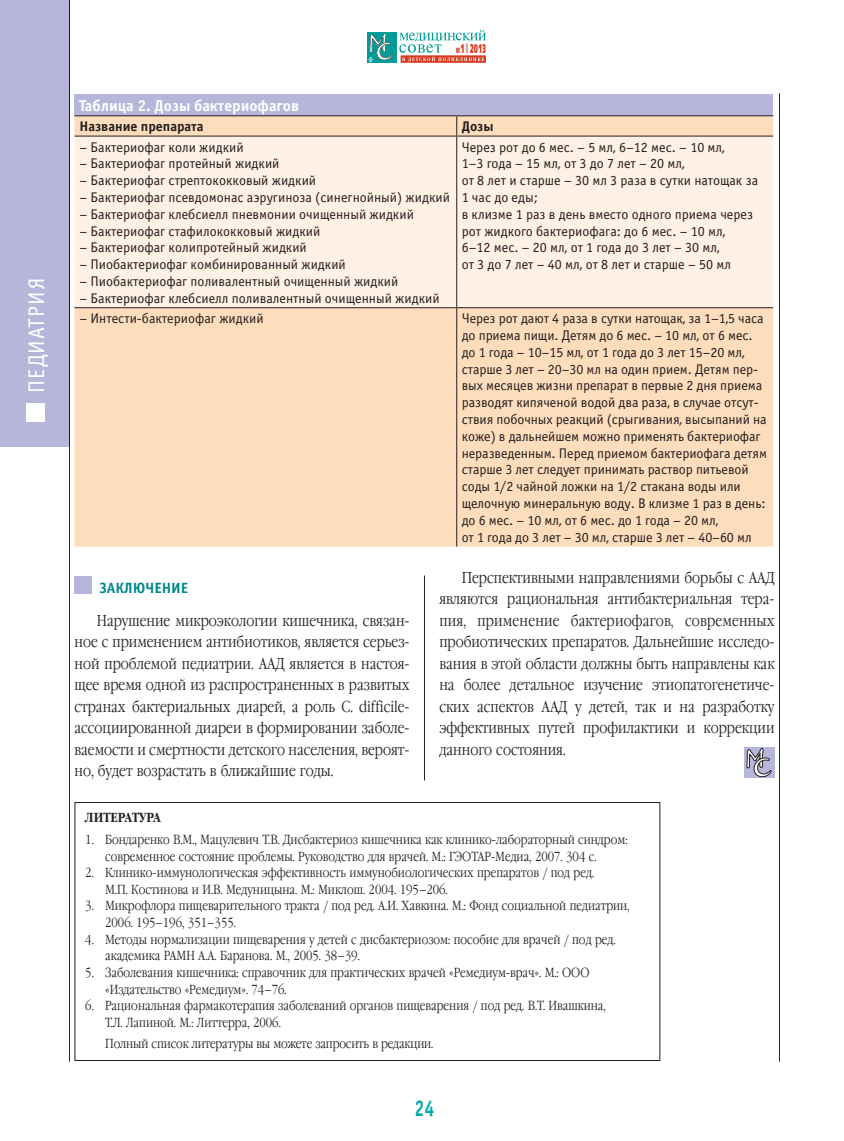
<style>
.page{position:relative;width:844px;height:1141px;background:#fff}
.page>*{position:absolute;margin:0;border:0;box-sizing:border-box;transform-origin:0 0}
.t1{font:22.75px "Officina Sans C";letter-spacing:.05em;color:#fff;scale:.95 1}
.t2{font:700 22.75px "Officina Sans C";color:#00aaad;scale:.78 1}
.t3{font:300 15.75px/21.5px "Garamond Narrow C";color:#231f20;text-align:justify}
.t4{font:700 15.75px "Officina Sans C";color:#fff}
.t5{font:700 14.88px "Officina Sans C";color:#00888a}
.t6{font:14px/16.8px "Officina Sans C";color:#231f20}
.t7{font:700 14px "Officina Sans C";color:#231f20}
.t8{font:300 13.12px/16.6px "Garamond Narrow C";color:#231f20}
.t9{font:700 13.12px "Garamond Narrow C";color:#231f20}
.t10{font:12.6px "Free Set Black C";color:#d83a20;scale:.45 1}
.s1{font-size:7.52px}
</style>
<div class="page">
<div style="left:0;top:0;width:69px;height:446px;background:#b6b6db"></div>
<hr style="left:69px;top:0;width:1px;height:1062px;background:#231f20">
<hr style="left:778px;top:93px;width:1px;height:969px;background:#231f20">
<div style="left:26px;top:404px;width:18px;height:18px;background:#fff"></div>
<div style="left:367px;top:33px;width:29px;height:30px;background:#009c97"></div>
<svg style="left:368px;top:33px;width:25px;height:29px"></svg>
<div style="left:400px;top:55px;width:86px;height:8px;border:1px solid #fff"></div>
<svg style="left:399px;top:30px;width:87px;height:32px"></svg>
<div style="left:74px;top:94px;width:699px;height:22px;background:#b6b6db"></div>
<div style="left:74px;top:116px;width:699px;height:431px;background:#feddbc"></div>
<div style="left:74px;top:137px;width:699px;height:170px;background:#fff1e3"></div>
<hr style="left:74px;top:115px;width:382px;height:1px;background:#231f20">
<svg style="left:456px;top:116px;width:1px;height:20px"></svg>
<hr style="left:456px;top:115px;width:317px;height:1px;background:#231f20">
<hr style="left:74px;top:136px;width:382px;height:1px;background:#231f20">
<hr style="left:456px;top:137px;width:1px;height:170px;background:#231f20">
<hr style="left:456px;top:136px;width:317px;height:1px;background:#231f20">
<hr style="left:74px;top:307px;width:382px;height:1px;background:#231f20">
<hr style="left:456px;top:308px;width:1px;height:239px;background:#231f20">
<hr style="left:456px;top:307px;width:317px;height:1px;background:#231f20">
<div style="left:74px;top:576px;width:18px;height:17px;background:#b6b6db"></div>
<div style="left:74px;top:802px;width:586px;height:259px;border:1px solid #231f20"></div>
<div style="left:743px;top:747px;width:31px;height:31px;background:#b6b6db"></div>
<svg style="left:746px;top:748px;width:25px;height:29px"></svg>
<hr style="left:424px;top:575px;width:1px;height:205px;background:#231f20">
<h1 class="t1" style="left:24px;top:393px;width:122px;rotate:-90deg">ПЕДИАТРИЯ</h1>
<p class="t10" style="left:456px;top:41px;width:68px"><span class="s1">№</span>1 | 2013</p>
<p class="t4" style="left:79px;top:97px;width:221px">Таблица 2. Дозы бактериофагов</p>
<p class="t7" style="left:79px;top:118px;width:125px">Название препарата</p>
<p class="t7" style="left:461px;top:118px;width:33px">Дозы</p>
<p class="t6" style="left:79px;top:139px;width:166px">– Бактериофаг коли жидкий</p>
<p class="t6" style="left:79px;top:156px;width:201px">– Бактериофаг протейный жидкий</p>
<p class="t6" style="left:79px;top:172px;width:238px">– Бактериофаг стрептококковый жидкий</p>
<p class="t6" style="left:79px;top:189px;width:372px">– Бактериофаг псевдомонас аэругиноза (синегнойный) жидкий</p>
<p class="t6" style="left:79px;top:206px;width:336px">– Бактериофаг клебсиелл пневмонии очищенный жидкий</p>
<p class="t6" style="left:79px;top:223px;width:242px">– Бактериофаг стафилококковый жидкий</p>
<p class="t6" style="left:79px;top:240px;width:229px">– Бактериофаг колипротейный жидкий</p>
<p class="t6" style="left:79px;top:256px;width:268px">– Пиобактериофаг комбинированный жидкий</p>
<p class="t6" style="left:79px;top:273px;width:320px">– Пиобактериофаг поливалентный очищенный жидкий</p>
<p class="t6" style="left:79px;top:290px;width:361px">– Бактериофаг клебсиелл поливалентный очищенный жидкий</p>
<p class="t6" style="left:461px;top:139px;width:298px">Через рот до 6 мес. – 5 мл, 6–12 мес. – 10 мл,<br>1–3 года – 15 мл, от 3 до 7 лет – 20 мл,<br>от 8 лет и старше – 30 мл 3 раза в сутки натощак за 1 час до еды;<br>в клизме 1 раз в день вместо одного приема через рот жидкого бактериофага: до 6 мес. – 10 мл,<br>6–12 мес. – 20 мл, от 1 года до 3 лет – 30 мл,<br>от 3 до 7 лет – 40 мл, от 8 лет и старше – 50 мл</p>
<p class="t6" style="left:79px;top:310px;width:186px">– Интести-бактериофаг жидкий</p>
<p class="t6" style="left:461px;top:310px;width:307px">Через рот дают 4 раза в сутки натощак, за 1–1,5 часа до приема пищи. Детям до 6 мес. – 10 мл, от 6 мес. до 1 года – 10–15 мл, от 1 года до 3 лет 15–20 мл, старше 3 лет – 20–30 мл на один прием. Детям пер&shy;вых месяцев жизни препарат в первые 2 дня приема разводят кипяченой водой два раза, в случае отсут&shy;ствия побочных реакций (срыгивания, высыпаний на коже) в дальнейшем можно применять бактериофаг неразведенным. Перед приемом бактериофага детям старше 3 лет следует принимать раствор питьевой соды 1/2 чайной ложки на 1/2 стакана воды или щелочную минеральную воду. В клизме 1 раз в день: до 6 мес. – 10 мл, от 6 мес. до 1 года – 20 мл,<br>от 1 года до 3 лет – 30 мл, старше 3 лет – 40–60 мл</p>
<p class="t5" style="left:99px;top:580px;width:90px">ЗАКЛЮЧЕНИЕ</p>
<p class="t3" style="left:74px;top:611px;width:336px;text-indent:22px">Нарушение микроэкологии кишечника, связан&shy;ное с применением антибиотиков, является серьез&shy;ной проблемой педиатрии. ААД является в настоя&shy;щее время одной из распространенных в развитых странах бактериальных диарей, а роль C. difficile&shy;ассоциированной диареи в формировании заболе&shy;ваемости и смертности детского населения, вероят&shy;но, будет возрастать в ближайшие годы.</p>
<p class="t3" style="left:439px;top:568px;width:336px;text-indent:22px">Перспективными направлениями борьбы с ААД являются рациональная антибактериальная тера&shy;пия, применение бактериофагов, современных пробиотических препаратов. Дальнейшие исследо&shy;вания в этой области должны быть направлены как на более детальное изучение этиопатогенетиче&shy;ских аспектов ААД у детей, так и на разработку эффективных путей профилактики и коррекции данного состояния.</p>
<p class="t9" style="left:85px;top:810px;width:77px">ЛИТЕРАТУРА</p>
<p class="t8" style="left:105px;top:832px;width:523px;text-indent:-20px">1. Бондаренко В.М., Мацулевич Т.В. Дисбактериоз кишечника как клинико-лабораторный синдром: современное состояние проблемы. Руководство для врачей. М.: ГЭОТАР-Медиа, 2007. 304 с.</p>
<p class="t8" style="left:105px;top:865px;width:490px;text-indent:-20px">2. Клинико-иммунологическая эффективность иммунобиологических препаратов / под ред.<br>М.П. Костинова и И.В. Медуницына. М.: Миклош. 2004. 195–206.</p>
<p class="t8" style="left:105px;top:899px;width:526px;text-indent:-20px">3. Микрофлора пищеварительного тракта / под ред. А.И. Хавкина. М.: Фонд социальной педиатрии,<br>2006. 195–196, 351–355.</p>
<p class="t8" style="left:105px;top:932px;width:512px;text-indent:-20px">4. Методы нормализации пищеварения у детей с дисбактериозом: пособие для врачей / под ред. академика РАМН А.А. Баранова. М., 2005. 38–39.</p>
<p class="t8" style="left:105px;top:965px;width:485px;text-indent:-20px">5. Заболевания кишечника: справочник для практических врачей «Ремедиум-врач». М.: ООО «Издательство «Ремедиум». 74–76.</p>
<p class="t8" style="left:105px;top:998px;width:502px;text-indent:-20px">6. Рациональная фармакотерапия заболеваний органов пищеварения / под ред. В.Т. Ивашкина,<br>Т.Л. Лапиной. М.: Литтерра, 2006.</p>
<p class="t8" style="left:105px;top:1037px;width:329px">Полный список литературы вы можете запросить в редакции.</p>
<h1 class="t2" style="left:414px;top:1095px;width:27px">24</h1>
</div>
